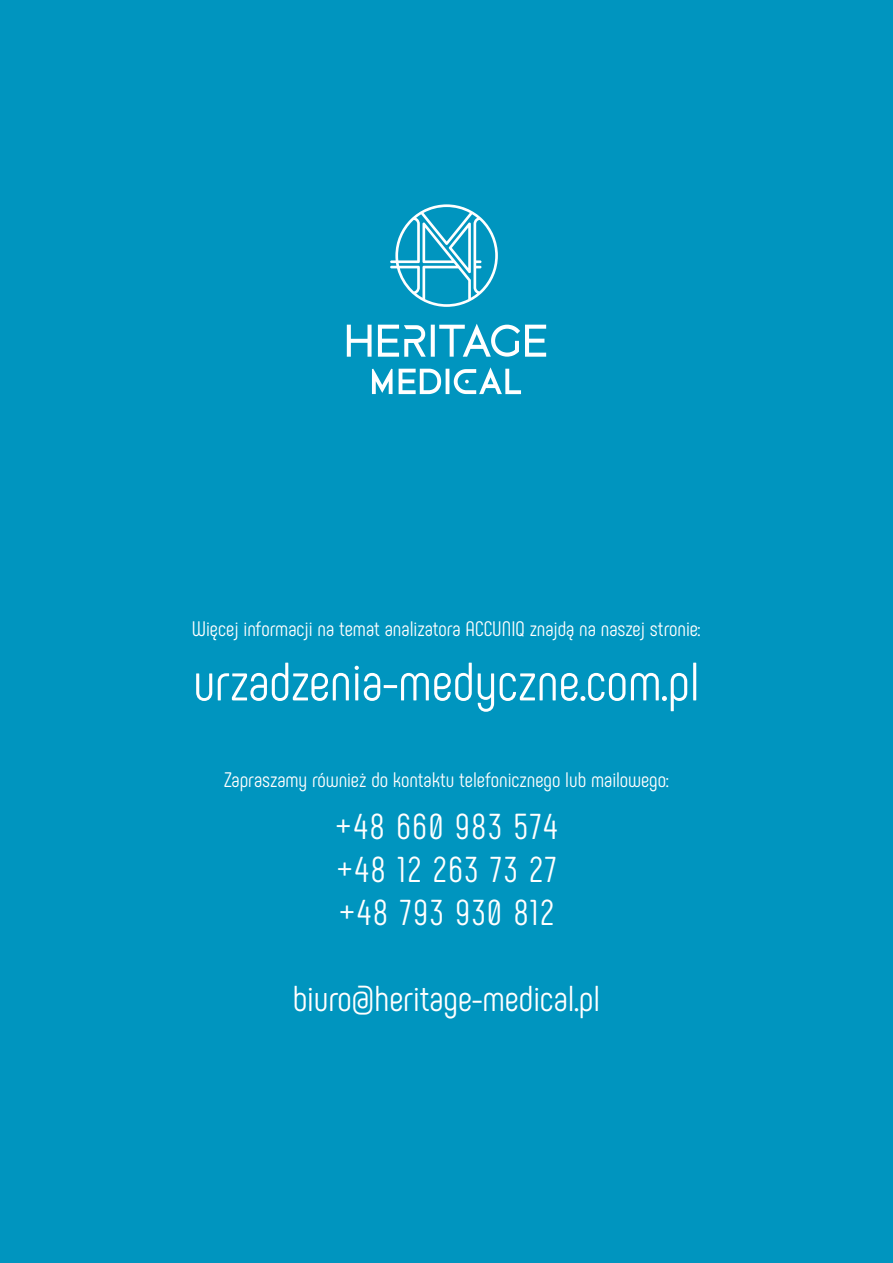
<style>
.page{position:relative;width:893px;height:1263px;background:#0095bf}
.page>*{position:absolute;margin:0;border:0;box-sizing:border-box;transform-origin:0 0}
.t1{font:54px "Phenomena";color:#fff}
.t2{font:36px/43.2px "Phenomena";letter-spacing:.05em;color:#fff;text-align:justify}
.t3{font:36px "Phenomena";color:#fff}
.t4{font:21px "Phenomena";color:#fff}
</style>
<div class="page">
<svg style="left:347px;top:204px;width:199px;height:190px"></svg>
<p class="t4" style="left:192px;top:616px;width:511px">Więcej informacji na temat analizatora ACCUNIQ znajdą na naszej stronie:</p>
<h1 class="t1" style="left:193px;top:650px;width:508px">urzadzenia-medyczne.com.pl</h1>
<p class="t4" style="left:224px;top:767px;width:447px">Zapraszamy również do kontaktu telefonicznego lub mailowego:</p>
<h2 class="t2" style="left:335px;top:804px;width:224px">+48 660 983 574 +48 12 263 73 27 +48 793 930 812</h2>
<h2 class="t3" style="left:293px;top:978px;width:309px">biuro@heritage-medical.pl</h2>
</div>
